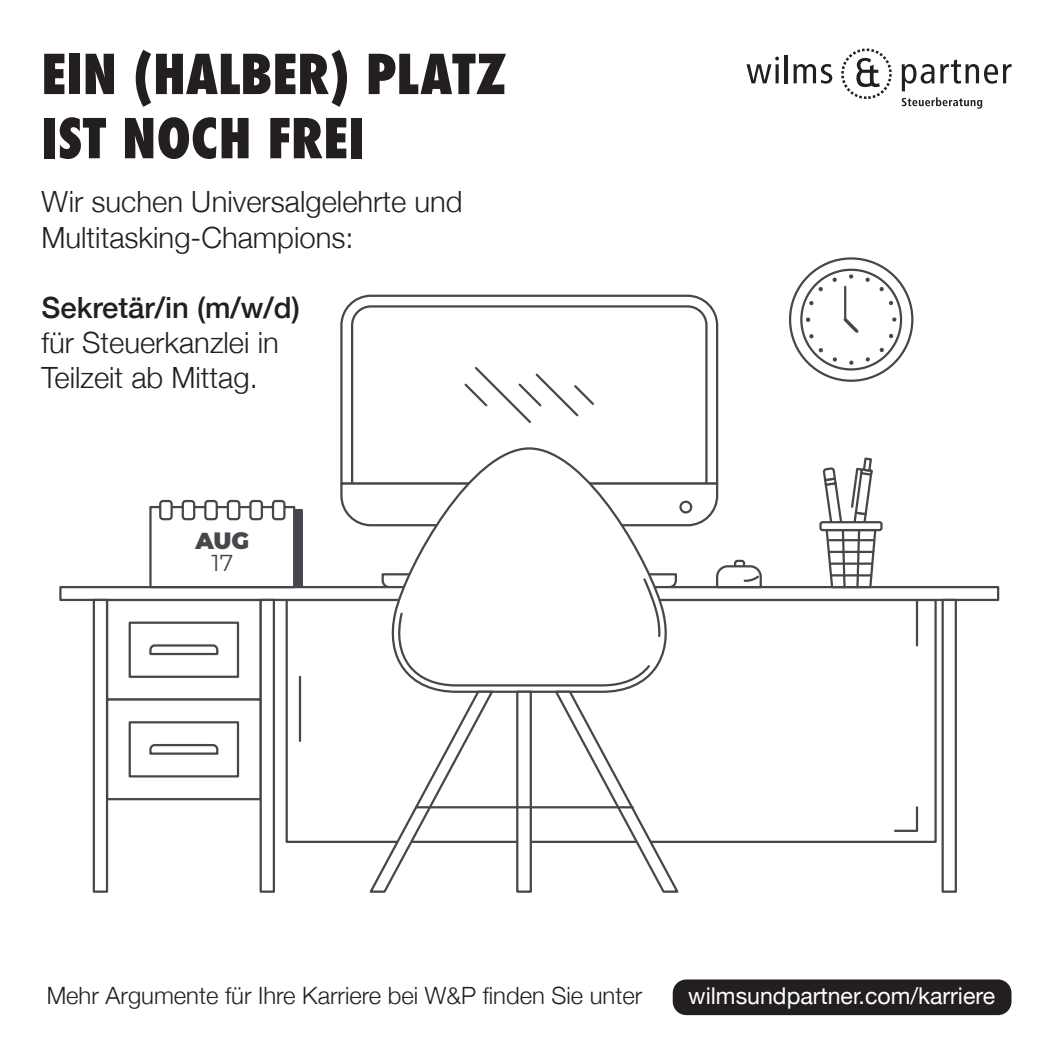
<style>
.page{position:relative;width:1063px;height:1063px;background:#fff}
.page>*{position:absolute;margin:0;border:0;box-sizing:border-box;transform-origin:0 0}
.t1{font:800 condensed 53.55px/64.2px "Futura";color:#231f20}
.t2{font:300 29.25px/35.1px "Helvetica Neue";color:#231f20}
.t3{font:500 29.25px "Helvetica Neue";color:#231f20}
.t4{font:300 23.85px "Helvetica Neue";color:#231f20}
.t5{font:23.1px "Helvetica Neue";color:#fff}
.t6{font:900 22.95px "Montserrat";color:#46474c}
.t7{font:22.95px "Montserrat";color:#46474c}
</style>
<div class="page">
<svg style="left:340px;top:294px;width:379px;height:162px"></svg>
<svg style="left:350px;top:304px;width:359px;height:152px"></svg>
<svg style="left:382px;top:446px;width:292px;height:10px"></svg>
<svg style="left:790px;top:258px;width:122px;height:123px"></svg>
<div style="left:789px;top:257px;width:124px;height:125px;border:2px solid #46474c;border-radius:50%"></div>
<svg style="left:801px;top:270px;width:100px;height:99px"></svg>
<div style="left:800px;top:269px;width:102px;height:102px;border:2px solid #46474c;border-radius:50%"></div>
<svg style="left:806px;top:274px;width:90px;height:91px"></svg>
<svg style="left:462px;top:365px;width:134px;height:60px"></svg>
<svg style="left:59px;top:456px;width:941px;height:437px"></svg>
<hr style="left:916px;top:600px;width:2px;height:45px;background:#46474c">
<hr style="left:299px;top:677px;width:2px;height:64px;background:#46474c">
<svg style="left:747px;top:57px;width:32px;height:26px"></svg>
<hr style="left:785px;top:55px;width:3px;height:28px;background:#231f20">
<svg style="left:793px;top:64px;width:39px;height:20px"></svg>
<svg style="left:902px;top:59px;width:110px;height:32px"></svg>
<svg style="left:841px;top:48px;width:51px;height:51px"></svg>
<svg style="left:902px;top:97px;width:80px;height:12px"></svg>
<div style="left:673px;top:979px;width:339px;height:36px;background:#231f20;border-radius:14px"></div>
<h1 class="t1" style="left:41px;top:42px;width:467px">EIN (HALBER) PLATZ<br>IST NOCH FREI</h1>
<p class="t2" style="left:41px;top:182px;width:423px">Wir suchen Universalgelehrte und<br>Multitasking-Champions:</p>
<p class="t3" style="left:41px;top:284px;width:260px">Sekretär/in (m/w/d)</p>
<p class="t2" style="left:41px;top:323px;width:239px">für Steuerkanzlei in<br>Teilzeit ab Mittag.</p>
<p class="t6" style="left:195px;top:524px;width:55px">AUG</p>
<p class="t7" style="left:211px;top:547px;width:23px">17</p>
<p class="t4" style="left:47px;top:976px;width:597px">Mehr Argumente für Ihre Karriere bei W&amp;P finden Sie unter</p>
<p class="t5" style="left:688px;top:979px;width:309px">wilmsundpartner.com/karriere</p>
</div>
